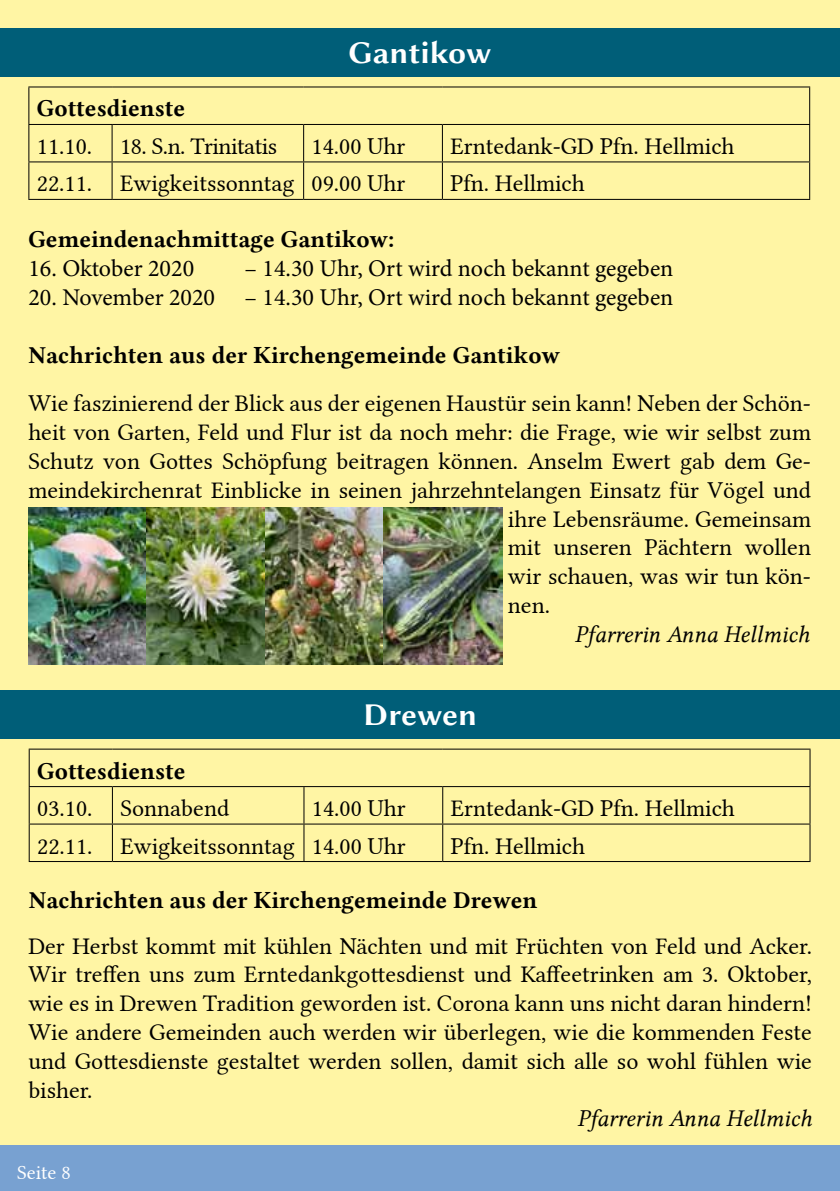
<style>
.page{position:relative;width:840px;height:1191px;background:#fff}
.page>*{position:absolute;margin:0;border:0;box-sizing:border-box;transform-origin:0 0}
.t1{font:32px "Linux Biolinum GB";color:#fff}
.t2{font:24px/28.8px "Lin Libertine";color:#000;text-align:justify}
.t3{font:24px "Lin Libertine B";color:#000}
.t4{font:24px "Minion Pro";color:#000}
.t5{font:24px "Lin Libertine I";color:#000}
.t6{font:24px "Lin Libertine";letter-spacing:-.02em;color:#000}
.t7{font:20px "Lin Libertine";color:#fff}
</style>
<div class="page">
<div style="left:0;top:0;width:839px;height:1145px;background:#fff5a4"></div>
<div style="left:0;top:690px;width:839px;height:48px;background:#005e78"></div>
<hr style="left:29px;top:748px;width:83px;height:1px;background:#000">
<hr style="left:29px;top:749px;width:1px;height:37px;background:#000">
<hr style="left:112px;top:748px;width:192px;height:1px;background:#000">
<hr style="left:304px;top:748px;width:138px;height:1px;background:#000">
<hr style="left:442px;top:748px;width:368px;height:1px;background:#000">
<hr style="left:809px;top:749px;width:1px;height:37px;background:#000">
<hr style="left:29px;top:786px;width:83px;height:1px;background:#000">
<hr style="left:29px;top:787px;width:1px;height:36px;background:#000">
<hr style="left:112px;top:786px;width:192px;height:1px;background:#000">
<hr style="left:112px;top:787px;width:1px;height:36px;background:#000">
<hr style="left:304px;top:786px;width:138px;height:1px;background:#000">
<hr style="left:303px;top:787px;width:1px;height:36px;background:#000">
<hr style="left:442px;top:786px;width:368px;height:1px;background:#000">
<hr style="left:442px;top:787px;width:1px;height:36px;background:#000">
<hr style="left:809px;top:787px;width:1px;height:36px;background:#000">
<hr style="left:29px;top:823px;width:83px;height:1px;background:#000">
<hr style="left:29px;top:824px;width:1px;height:37px;background:#000">
<hr style="left:112px;top:823px;width:192px;height:1px;background:#000">
<hr style="left:112px;top:824px;width:1px;height:37px;background:#000">
<hr style="left:304px;top:823px;width:138px;height:1px;background:#000">
<hr style="left:303px;top:824px;width:1px;height:37px;background:#000">
<hr style="left:442px;top:823px;width:368px;height:1px;background:#000">
<hr style="left:442px;top:824px;width:1px;height:37px;background:#000">
<hr style="left:809px;top:824px;width:1px;height:37px;background:#000">
<hr style="left:29px;top:861px;width:83px;height:1px;background:#000">
<hr style="left:112px;top:861px;width:192px;height:1px;background:#000">
<hr style="left:304px;top:861px;width:138px;height:1px;background:#000">
<hr style="left:442px;top:861px;width:368px;height:1px;background:#000">
<div style="left:0;top:1145px;width:839px;height:46px;background:#78a1d1"></div>
<div style="left:0;top:28px;width:839px;height:49px;background:#005e78"></div>
<hr style="left:28px;top:86px;width:84px;height:1px;background:#000">
<hr style="left:28px;top:87px;width:1px;height:37px;background:#000">
<hr style="left:112px;top:86px;width:191px;height:1px;background:#000">
<hr style="left:303px;top:86px;width:139px;height:1px;background:#000">
<hr style="left:442px;top:86px;width:367px;height:1px;background:#000">
<hr style="left:808px;top:87px;width:1px;height:37px;background:#000">
<hr style="left:28px;top:124px;width:84px;height:1px;background:#000">
<hr style="left:28px;top:125px;width:1px;height:36px;background:#000">
<hr style="left:112px;top:124px;width:191px;height:1px;background:#000">
<hr style="left:111px;top:125px;width:1px;height:36px;background:#000">
<hr style="left:303px;top:124px;width:139px;height:1px;background:#000">
<hr style="left:303px;top:125px;width:1px;height:36px;background:#000">
<hr style="left:442px;top:124px;width:367px;height:1px;background:#000">
<hr style="left:441px;top:125px;width:1px;height:36px;background:#000">
<hr style="left:808px;top:125px;width:1px;height:36px;background:#000">
<hr style="left:28px;top:161px;width:84px;height:1px;background:#000">
<hr style="left:28px;top:162px;width:1px;height:37px;background:#000">
<hr style="left:112px;top:161px;width:191px;height:1px;background:#000">
<hr style="left:111px;top:162px;width:1px;height:37px;background:#000">
<hr style="left:303px;top:161px;width:139px;height:1px;background:#000">
<hr style="left:303px;top:162px;width:1px;height:37px;background:#000">
<hr style="left:442px;top:161px;width:367px;height:1px;background:#000">
<hr style="left:441px;top:162px;width:1px;height:37px;background:#000">
<hr style="left:808px;top:162px;width:1px;height:37px;background:#000">
<hr style="left:28px;top:199px;width:84px;height:1px;background:#000">
<hr style="left:112px;top:199px;width:191px;height:1px;background:#000">
<hr style="left:303px;top:199px;width:139px;height:1px;background:#000">
<hr style="left:442px;top:199px;width:367px;height:1px;background:#000">
<img style="left:28px;top:507px;width:474px;height:157px">
<h1 class="t1" style="left:348px;top:30px;width:144px">Gantikow</h1>
<p class="t3" style="left:37px;top:92px;width:150px">Gottesdienste</p>
<p class="t6" style="left:37px;top:127px;width:242px">11.10. 18. S.n. Trinitatis</p>
<p class="t2" style="left:311px;top:129px;width:95px">14.00 Uhr</p>
<p class="t2" style="left:450px;top:129px;width:285px">Erntedank-GD Pfn. Hellmich</p>
<p class="t2" style="left:37px;top:167px;width:370px">22.11. Ewigkeitssonntag 09.00 Uhr</p>
<p class="t2" style="left:450px;top:167px;width:136px">Pfn. Hellmich</p>
<p class="t3" style="left:28px;top:222px;width:367px">Gemeindenachmittage Gantikow:</p>
<p class="t4" style="left:28px;top:252px;width:167px">16. Oktober 2020</p>
<p class="t4" style="left:244px;top:252px;width:430px">– 14.30 Uhr, Ort wird noch bekannt gegeben</p>
<p class="t4" style="left:28px;top:281px;width:646px">20. November 2020 – 14.30 Uhr, Ort wird noch bekannt gegeben</p>
<p class="t3" style="left:28px;top:339px;width:533px">Nachrichten aus der Kirchengemeinde Gantikow</p>
<p class="t2" style="left:28px;top:386px;width:783px">Wie faszinierend der Blick aus der eigenen Haustür sein kann! Neben der Schön-</p>
<p class="t2" style="left:28px;top:415px;width:783px">heit von Garten, Feld und Flur ist da noch mehr: die Frage, wie wir selbst zum</p>
<p class="t2" style="left:28px;top:444px;width:783px">Schutz von Gottes Schöpfung beitragen können. Anselm Ewert gab dem Ge-</p>
<p class="t2" style="left:28px;top:473px;width:783px">meindekirchenrat Einblicke in seinen jahrzehntelangen Einsatz für Vögel und</p>
<p class="t2" style="left:507px;top:502px;width:304px">ihre Lebensräume. Gemeinsam</p>
<p class="t2" style="left:507px;top:530px;width:304px">mit unseren Pächtern wollen</p>
<p class="t2" style="left:507px;top:559px;width:304px">wir schauen, was wir tun kön-</p>
<p class="t2" style="left:507px;top:588px;width:44px">nen.</p>
<p class="t5" style="left:574px;top:620px;width:236px">Pfarrerin Anna Hellmich</p>
<h1 class="t1" style="left:363px;top:692px;width:115px">Drewen</h1>
<p class="t3" style="left:37px;top:754px;width:150px">Gottesdienste</p>
<p class="t2" style="left:37px;top:791px;width:193px">03.10. Sonnabend</p>
<p class="t2" style="left:312px;top:791px;width:95px">14.00 Uhr</p>
<p class="t2" style="left:450px;top:791px;width:285px">Erntedank-GD Pfn. Hellmich</p>
<p class="t2" style="left:37px;top:828px;width:370px">22.11. Ewigkeitssonntag 14.00 Uhr</p>
<p class="t2" style="left:450px;top:828px;width:136px">Pfn. Hellmich</p>
<p class="t3" style="left:29px;top:883px;width:510px">Nachrichten aus der Kirchengemeinde Drewen</p>
<p class="t2" style="left:28px;top:928px;width:784px">Der Herbst kommt mit kühlen Nächten und mit Früchten von Feld und Acker.<br>Wir treffen uns zum Erntedankgottesdienst und Kaffeetrinken am 3. Oktober, wie es in Drewen Tradition geworden ist. Corona kann uns nicht daran hindern!<br>Wie andere Gemeinden auch werden wir überlegen, wie die kommenden Feste und Gottesdienste gestaltet werden sollen, damit sich alle so wohl fühlen wie bisher.</p>
<p class="t5" style="left:577px;top:1105px;width:236px">Pfarrerin Anna Hellmich</p>
<p class="t7" style="left:17px;top:1156px;width:55px">Seite 8</p>
</div>
